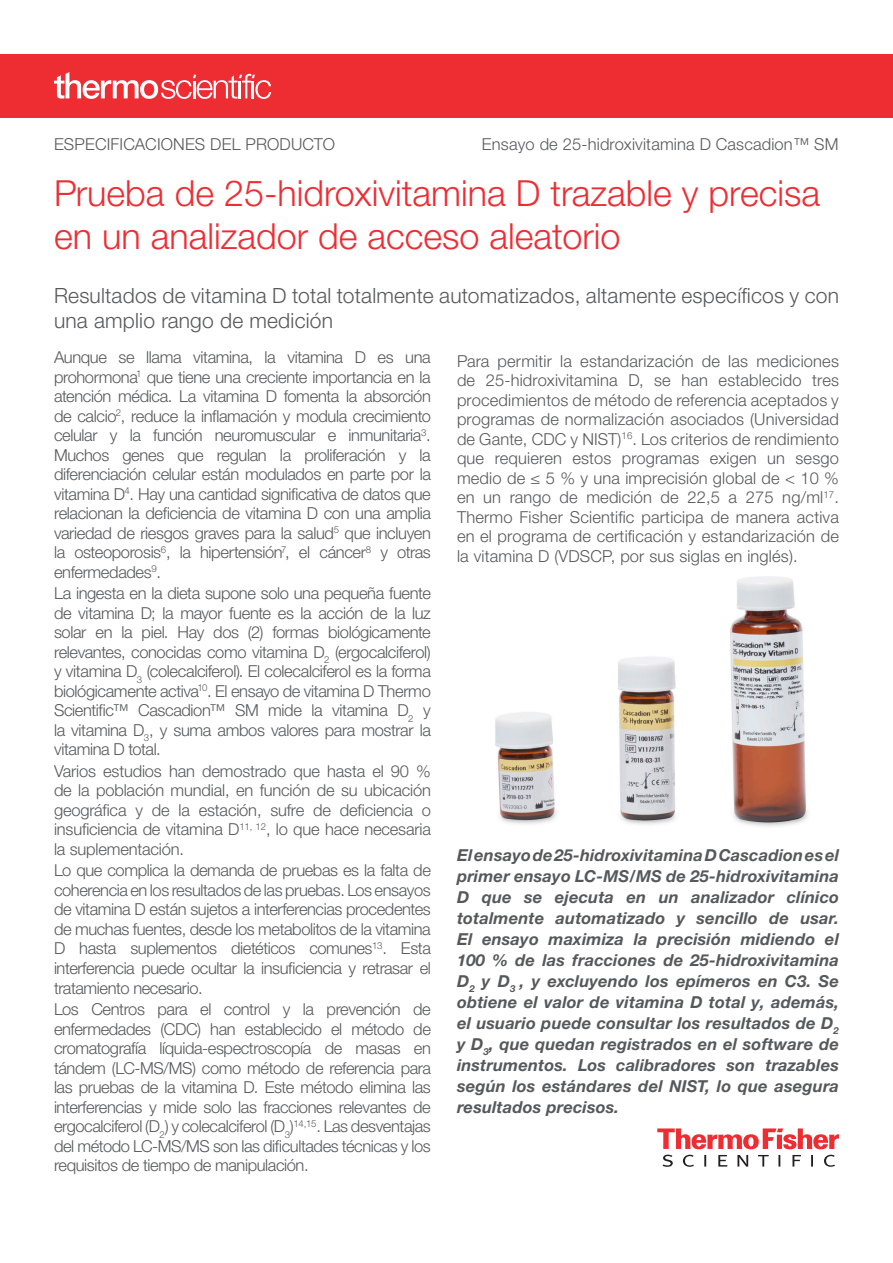
<style>
.page{position:relative;width:893px;height:1263px;background:#fff}
.page>*{position:absolute;margin:0;border:0;box-sizing:border-box;transform-origin:0 0}
.Subhead_Main{font:300 36px/43.5px "Helvetica Neue LTW1 G";color:#ee2d33}
.Secondary_Header{font:300 21px/25.2px "Helvetica Neue LTW1 G";letter-spacing:.01em;color:#57585a}
.Content_Header{font:300 16.5px/19.5px "Helvetica Neue LTW1 G";letter-spacing:-.025em;color:#57585a;text-align:justify}
.Content_Header-2{font:italic 700 16.5px/21px "Helvetica Neue LTW1 G";letter-spacing:.01em;color:#57585a;text-align:justify}
.Technical_Eyebrow{font:300 16.5px "Helvetica Neue LTW1 G";letter-spacing:.01em;color:#57585a}
</style>
<div class="page">
<img style="left:495px;top:576px;width:313px;height:251px">
<svg style="left:657px;top:1128px;width:182px;height:21px"></svg>
<svg style="left:663px;top:1155px;width:172px;height:12px"></svg>
<div style="left:0;top:54px;width:893px;height:63px;background:#ee2d33"></div>
<svg style="left:54px;top:72px;width:217px;height:27px"></svg>
<p class="Technical_Eyebrow" style="left:54px;top:134px;width:282px">ESPECIFICACIONES DEL PRODUCTO</p>
<p class="Technical_Eyebrow" style="left:482px;top:134px;width:358px">Ensayo de 25-hidroxivitamina D Cascadion™ SM</p>
<p class="Subhead_Main" style="left:54px;top:171px;width:767px">Prueba de 25-hidroxivitamina D trazable y precisa en un analizador de acceso aleatorio</p>
<p class="Secondary_Header" style="left:54px;top:283px;width:786px">Resultados de vitamina D total totalmente automatizados, altamente específicos y con una amplio rango de medición</p>
<p class="Content_Header" style="left:54px;top:347px;width:378px">Aunque se llama vitamina, la vitamina D es una prohormona<sup>1</sup> que tiene una creciente importancia en la atención médica. La vitamina D fomenta la absorción de calcio<sup>2</sup>, reduce la inflamación y modula crecimiento celular y la función neuromuscular e inmunitaria<sup>3</sup>.<br>Muchos genes que regulan la proliferación y la diferenciación celular están modulados en parte por la vitamina D<sup>4</sup>. Hay una cantidad significativa de datos que relacionan la deficiencia de vitamina D con una amplia variedad de riesgos graves para la salud<sup>5</sup> que incluyen la osteoporosis<sup>6</sup>, la hipertensión<sup>7</sup>, el cáncer<sup>8</sup> y otras enfermedades<sup>9</sup>.</p>
<p class="Content_Header" style="left:54px;top:583px;width:378px">La ingesta en la dieta supone solo una pequeña fuente de vitamina D; la mayor fuente es la acción de la luz solar en la piel. Hay dos (2) formas biológicamente relevantes, conocidas como vitamina D<sub>2</sub> (ergocalciferol) y vitamina D<sub>3</sub> (colecalciferol). El colecalciferol es la forma biológicamente activa<sup>10</sup>. El ensayo de vitamina D Thermo Scientific™ Cascadion™ SM mide la vitamina D<sub>2</sub> y la vitamina D<sub>3</sub>, y suma ambos valores para mostrar la vitamina D total.</p>
<p class="Content_Header" style="left:54px;top:761px;width:378px">Varios estudios han demostrado que hasta el 90 % de la población mundial, en función de su ubicación geográfica y de la estación, sufre de deficiencia o insuficiencia de vitamina D<sup>11,</sup> <sup>12</sup>, lo que hace necesaria la suplementación.</p>
<p class="Content_Header" style="left:54px;top:861px;width:378px">Lo que complica la demanda de pruebas es la falta de coherencia en los resultados de las pruebas. Los ensayos de vitamina D están sujetos a interferencias procedentes de muchas fuentes, desde los metabolitos de la vitamina D hasta suplementos dietéticos comunes<sup>13</sup>. Esta interferencia puede ocultar la insuficiencia y retrasar el tratamiento necesario.</p>
<p class="Content_Header" style="left:54px;top:999px;width:378px">Los Centros para el control y la prevención de enfermedades (CDC) han establecido el método de cromatografía líquida-espectroscopía de masas en tándem (LC-MS/MS) como método de referencia para las pruebas de la vitamina D. Este método elimina las interferencias y mide solo las fracciones relevantes de ergocalciferol (D<sub>2</sub>) y colecalciferol (D<sub>3</sub>)<sup>14,15</sup>. Las desventajas del método LC-MS/MS son las dificultades técnicas y los requisitos de tiempo de manipulación.</p>
<p class="Content_Header" style="left:457px;top:351px;width:383px">Para permitir la estandarización de las mediciones de 25-hidroxivitamina D, se han establecido tres procedimientos de método de referencia aceptados y programas de normalización asociados (Universidad de Gante, CDC y NIST)<sup>16</sup>. Los criterios de rendimiento que requieren estos programas exigen un sesgo medio de ≤ 5 % y una imprecisión global de &lt; 10 % en un rango de medición de 22,5 a 275 ng/ml<sup>17</sup>.<br>Thermo Fisher Scientific participa de manera activa en el programa de certificación y estandarización de la vitamina D (VDSCP, por sus siglas en inglés).</p>
<p class="Content_Header-2" style="left:457px;top:844px;width:384px">El ensayo de 25-hidroxivitamina D Cascadion es el primer ensayo LC-MS/MS de 25-hidroxivitamina D que se ejecuta en un analizador clínico totalmente automatizado y sencillo de usar.<br>El ensayo maximiza la precisión midiendo el 100 % de las fracciones de 25-hidroxivitamina D<sub>2</sub> y D<sub>3</sub> , y excluyendo los epímeros en C3. Se obtiene el valor de vitamina D total y, además, el usuario puede consultar los resultados de D<sub>2 </sub>y D<sub>3</sub>, que quedan registrados en el software de instrumentos. Los calibradores son trazables según los estándares del NIST, lo que asegura resultados precisos.</p>
</div>
